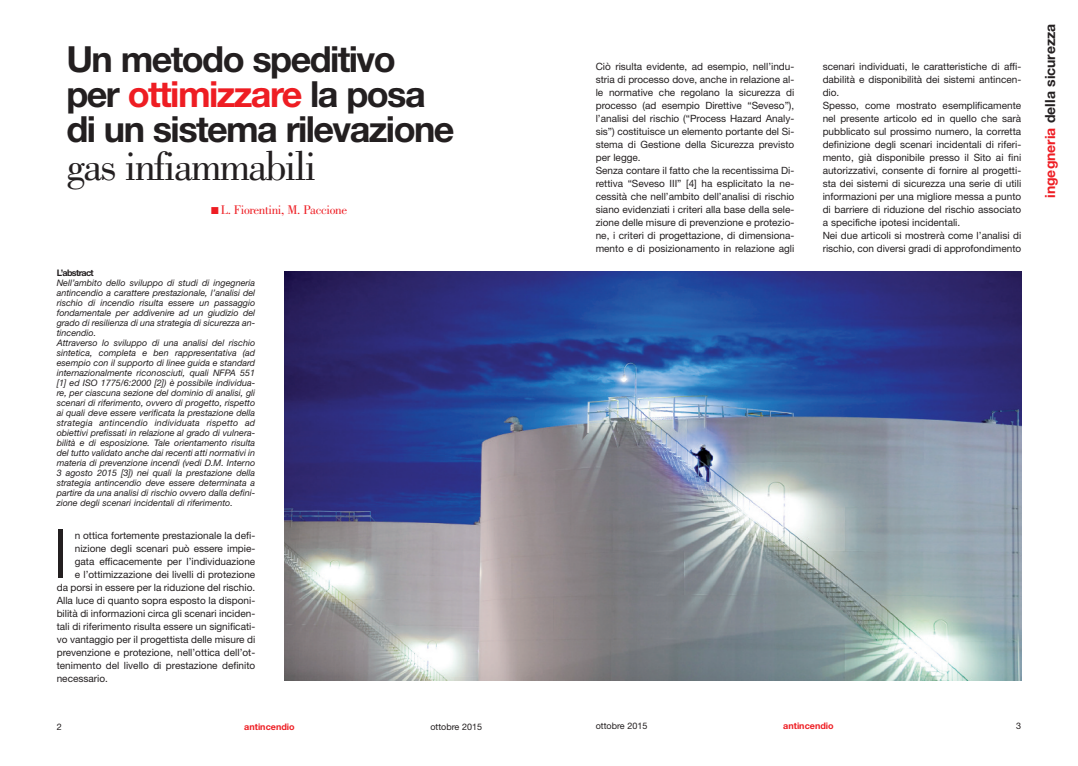
<style>
.page{position:relative;width:1078px;height:766px;background:#fff}
.page>*{position:absolute;margin:0;border:0;box-sizing:border-box;transform-origin:0 0}
.t1{font:300 67.4px "Helvetica";color:#231f20}
.t2{font:42px "Bodoni";letter-spacing:-.04em;color:#231f20}
.t3{font:700 36px/35px "Helvetica Neue";letter-spacing:-.045em;color:#231f20}
.t4{font:700 14px "Helvetica Neue";color:#231f20}
.t5{font:13px "Bodoni";letter-spacing:-.025em;color:#ee1d23}
.t6{font:10px/13px "Helvetica Neue";color:#231f20}
.t7{font:italic 9px/10px "Helvetica Neue";color:#231f20}
.t8{font:9px "Helvetica Neue";color:#231f20}
.t9{font:700 9px "Helvetica Neue";color:#ee1d23}
.t10{font:700 9px "Helvetica Neue";letter-spacing:-.07em;color:#231f20}
.s1{color:#ee1d23}
</style>
<div class="page">
<img style="left:284px;top:271px;width:736px;height:409px">
<h3 class="t3" style="left:66px;top:40px;width:389px">Un metodo speditivo per <span class="s1">ottimizzare</span> la posa di un sistema rilevazione</h3>
<h2 class="t2" style="left:66px;top:150px;width:251px">gas infiammabili</h2>
<h3 class="t5" style="left:211px;top:204px;width:138px">■ L. Fiorentini, M. Paccione</h3>
<p class="t10" style="left:57px;top:267px;width:38px">L’abstract</p>
<p class="t7" style="left:57px;top:277px;width:200px">Nell’ambito dello sviluppo di studi di ingegneria antincendio a carattere prestazionale, l’analisi del rischio di incendio risulta essere un passaggio fondamentale per addivenire ad un giudizio del grado di resilienza di una strategia di sicurezza an&shy;tincendio.<br>Attraverso lo sviluppo di una analisi del rischio sintetica, completa e ben rappresentativa (ad esempio con il supporto di linee guida e standard internazionalmente riconosciuti, quali NFPA 551 [1] ed ISO 1775/6:2000 [2]) è possibile individua&shy;re, per ciascuna sezione del dominio di analisi, gli scenari di riferimento, ovvero di progetto, rispetto ai quali deve essere verificata la prestazione della strategia antincendio individuata rispetto ad obiettivi prefissati in relazione al grado di vulnera&shy;bilità e di esposizione. Tale orientamento risulta del tutto validato anche dai recenti atti normativi in materia di prevenzione incendi (vedi D.M. Interno 3 agosto 2015 [3]) nei quali la prestazione della strategia antincendio deve essere determinata a partire da una analisi di rischio ovvero dalla defini&shy;zione degli scenari incidentali di riferimento.</p>
<h1 class="t1" style="left:51px;top:514px;width:20px">I</h1>
<p class="t6" style="left:75px;top:528px;width:182px">n ottica fortemente prestazionale la defi-</p>
<p class="t6" style="left:75px;top:541px;width:182px">nizione degli scenari può essere impie-</p>
<p class="t6" style="left:75px;top:554px;width:182px">gata efficacemente per l’individuazione</p>
<p class="t6" style="left:75px;top:567px;width:182px">e l’ottimizzazione dei livelli di protezione</p>
<p class="t6" style="left:57px;top:580px;width:200px">da porsi in essere per la riduzione del rischio.</p>
<p class="t6" style="left:57px;top:593px;width:200px">Alla luce di quanto sopra esposto la disponi-</p>
<p class="t6" style="left:57px;top:606px;width:200px">bilità di informazioni circa gli scenari inciden-</p>
<p class="t6" style="left:57px;top:619px;width:200px">tali di riferimento risulta essere un significati-</p>
<p class="t6" style="left:57px;top:632px;width:200px">vo vantaggio per il progettista delle misure di</p>
<p class="t6" style="left:57px;top:645px;width:200px">prevenzione e protezione, nell’ottica dell’ot-</p>
<p class="t6" style="left:57px;top:658px;width:200px">tenimento del livello di prestazione definito</p>
<p class="t6" style="left:57px;top:671px;width:53px">necessario.</p>
<p class="t8" style="left:57px;top:721px;width:7px">2</p>
<p class="t9" style="left:244px;top:721px;width:52px">antincendio</p>
<p class="t8" style="left:430px;top:721px;width:53px">ottobre 2015</p>
<p class="t6" style="left:595px;top:60px;width:200px">Ciò risulta evidente, ad esempio, nell’indu&shy;stria di processo dove, anche in relazione al&shy;le normative che regolano la sicurezza di processo (ad esempio Direttive “Seveso”), l’analisi del rischio (“Process Hazard Analy&shy;sis”) costituisce un elemento portante del Si&shy;stema di Gestione della Sicurezza previsto per legge.<br>Senza contare il fatto che la recentissima Di&shy;rettiva “Seveso III” [4] ha esplicitato la ne&shy;cessità che nell’ambito dell’analisi di rischio siano evidenziati i criteri alla base della sele&shy;zione delle misure di prevenzione e protezio&shy;ne, i criteri di progettazione, di dimensiona&shy;mento e di posizionamento in relazione agli</p>
<p class="t6" style="left:822px;top:60px;width:200px">scenari individuati, le caratteristiche di affi&shy;dabilità e disponibilità dei sistemi antincen&shy;dio.<br>Spesso, come mostrato esemplificamente nel presente articolo ed in quello che sarà pubblicato sul prossimo numero, la corretta definizione degli scenari incidentali di riferi&shy;mento, già disponibile presso il Sito ai fini autorizzativi, consente di fornire al progetti&shy;sta dei sistemi di sicurezza una serie di utili informazioni per una migliore messa a punto di barriere di riduzione del rischio associato a specifiche ipotesi incidentali.<br>Nei due articoli si mostrerà come l’analisi di rischio, con diversi gradi di approfondimento</p>
<h3 class="t4" style="left:1041px;top:198px;width:176px;rotate:-90deg"><span class="s1">ingegneria</span> della sicurezza</h3>
<p class="t8" style="left:595px;top:720px;width:53px">ottobre 2015</p>
<p class="t9" style="left:783px;top:720px;width:52px">antincendio</p>
<p class="t8" style="left:1015px;top:720px;width:7px">3</p>
</div>
